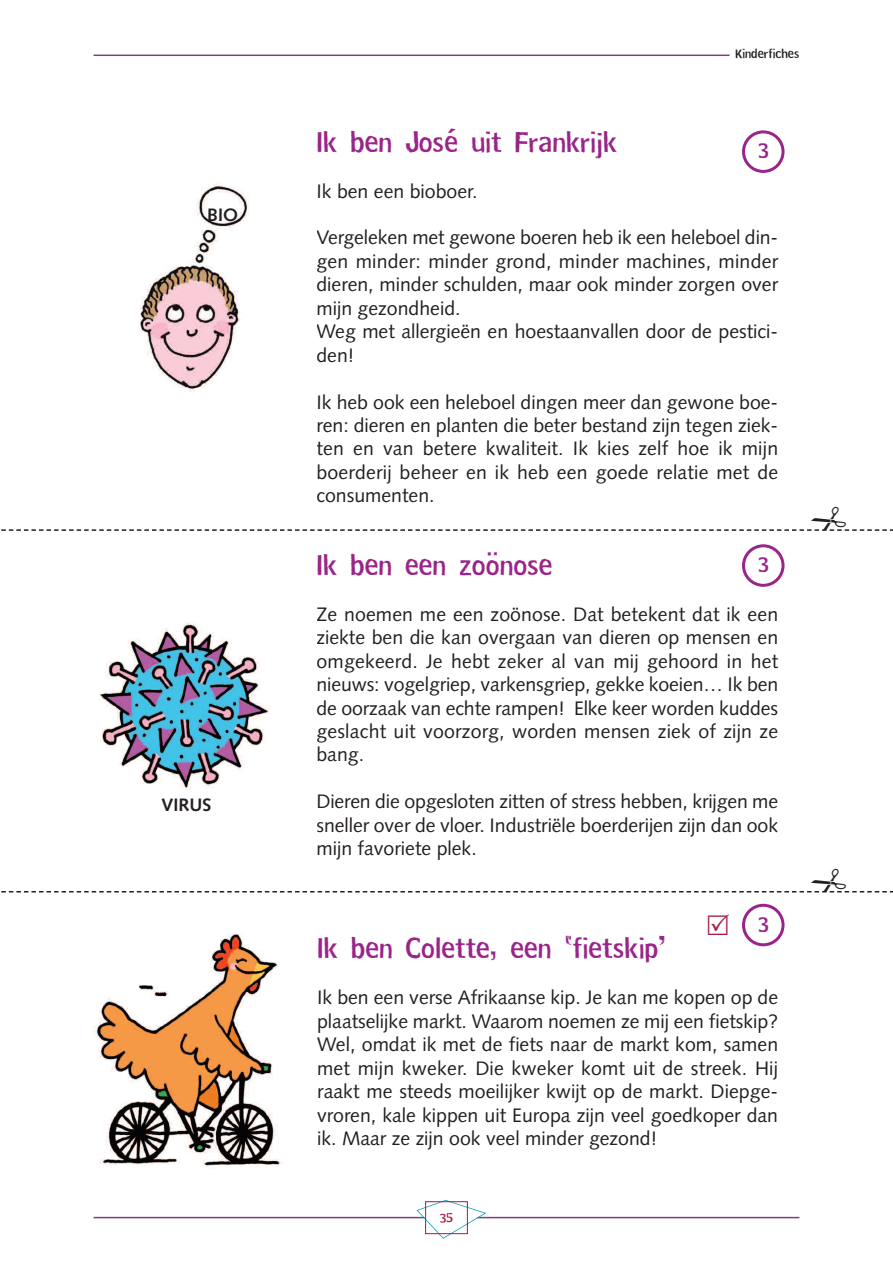
<style>
.page{position:relative;width:893px;height:1263px;background:#fff}
.page>*{position:absolute;margin:0;border:0;box-sizing:border-box;transform-origin:0 0}
.t1{font:30px "Hoosker Dont";color:#9a2489}
.t2{font:22.5px "Hoosker Dont";color:#9a2489}
.t3{font:19.5px/23.4px "Syntax";color:#231f20;text-align:justify}
.t4{font:700 18px "Syntax";color:#231f20}
.t5{font:13.5px "Hoosker Dont";color:#231f20}
.t6{font:13.5px "Hoosker Dont";color:#a71d45}
</style>
<div class="page">
<hr style="left:94px;top:1217px;width:705px;height:1px;background:#813e7c">
<hr style="left:94px;top:55px;width:636px;height:1px;background:#813e7c">
<svg style="left:417px;top:1200px;width:69px;height:39px"></svg>
<div style="left:425px;top:1201px;width:43px;height:33px;border:1px solid #c60265"></div>
<svg style="left:742px;top:904px;width:42px;height:42px"></svg>
<svg style="left:742px;top:544px;width:42px;height:43px"></svg>
<svg style="left:742px;top:130px;width:42px;height:43px"></svg>
<img style="left:140px;top:182px;width:110px;height:212px">
<img style="left:99px;top:622px;width:172px;height:168px">
<img style="left:94px;top:934px;width:187px;height:233px">
<svg style="left:1px;top:529px;width:892px;height:2px"></svg>
<svg style="left:1px;top:891px;width:892px;height:1px"></svg>
<p class="t4" style="left:207px;top:207px;width:32px">BIO</p>
<p class="t4" style="left:161px;top:797px;width:51px">VIRUS</p>
<p class="t5" style="left:735px;top:49px;width:65px">Kinderfiches</p>
<h1 class="t1" style="left:316px;top:132px;width:302px">Ik ben José uit Frankrijk</h1>
<p class="t3" style="left:316px;top:181px;width:162px">Ik ben een bioboer.</p>
<p class="t3" style="left:316px;top:228px;width:463px;text-align:left">Vergeleken met gewone boeren heb ik een heleboel din&shy;gen minder: minder grond, minder machines, minder dieren, minder schulden, maar ook minder zorgen over mijn gezondheid.<br>Weg met allergieën en hoestaanvallen door de pestici&shy;den!</p>
<p class="t3" style="left:316px;top:392px;width:463px">Ik heb ook een heleboel dingen meer dan gewone boe&shy;ren: dieren en planten die beter bestand zijn tegen ziek&shy;ten en van betere kwaliteit. Ik kies zelf hoe ik mijn boerderij beheer en ik heb een goede relatie met de consumenten.</p>
<p class="t2" style="left:759px;top:142px;width:12px">3</p>
<h1 class="t1" style="left:316px;top:555px;width:238px">Ik ben een zoönose</h1>
<p class="t3" style="left:316px;top:604px;width:463px">Ze noemen me een zoönose. Dat betekent dat ik een ziekte ben die kan overgaan van dieren op mensen en omgekeerd. Je hebt zeker al van mij gehoord in het nieuws: vogelgriep, varkensgriep, gekke koeien… Ik ben de oorzaak van echte rampen! Elke keer worden kuddes geslacht uit voorzorg, worden mensen ziek of zijn ze bang.</p>
<p class="t3" style="left:316px;top:791px;width:463px">Dieren die opgesloten zitten of stress hebben, krijgen me sneller over de vloer. Industriële boerderijen zijn dan ook mijn favoriete plek.</p>
<p class="t2" style="left:759px;top:556px;width:12px">3</p>
<p class="t2" style="left:759px;top:916px;width:12px">3</p>
<h1 class="t1" style="left:317px;top:938px;width:350px">Ik ben Colette, een ‘fietskip’</h1>
<p class="t3" style="left:317px;top:987px;width:463px">Ik ben een verse Afrikaanse kip. Je kan me kopen op de plaatselijke markt. Waarom noemen ze mij een fietskip?<br>Wel, omdat ik met de fiets naar de markt kom, samen met mijn kweker. Die kweker komt uit de streek. Hij raakt me steeds moeilijker kwijt op de markt. Diepge&shy;vroren, kale kippen uit Europa zijn veel goedkoper dan ik. Maar ze zijn ook veel minder gezond!</p>
<p class="t6" style="left:440px;top:1213px;width:14px">35</p>
</div>
